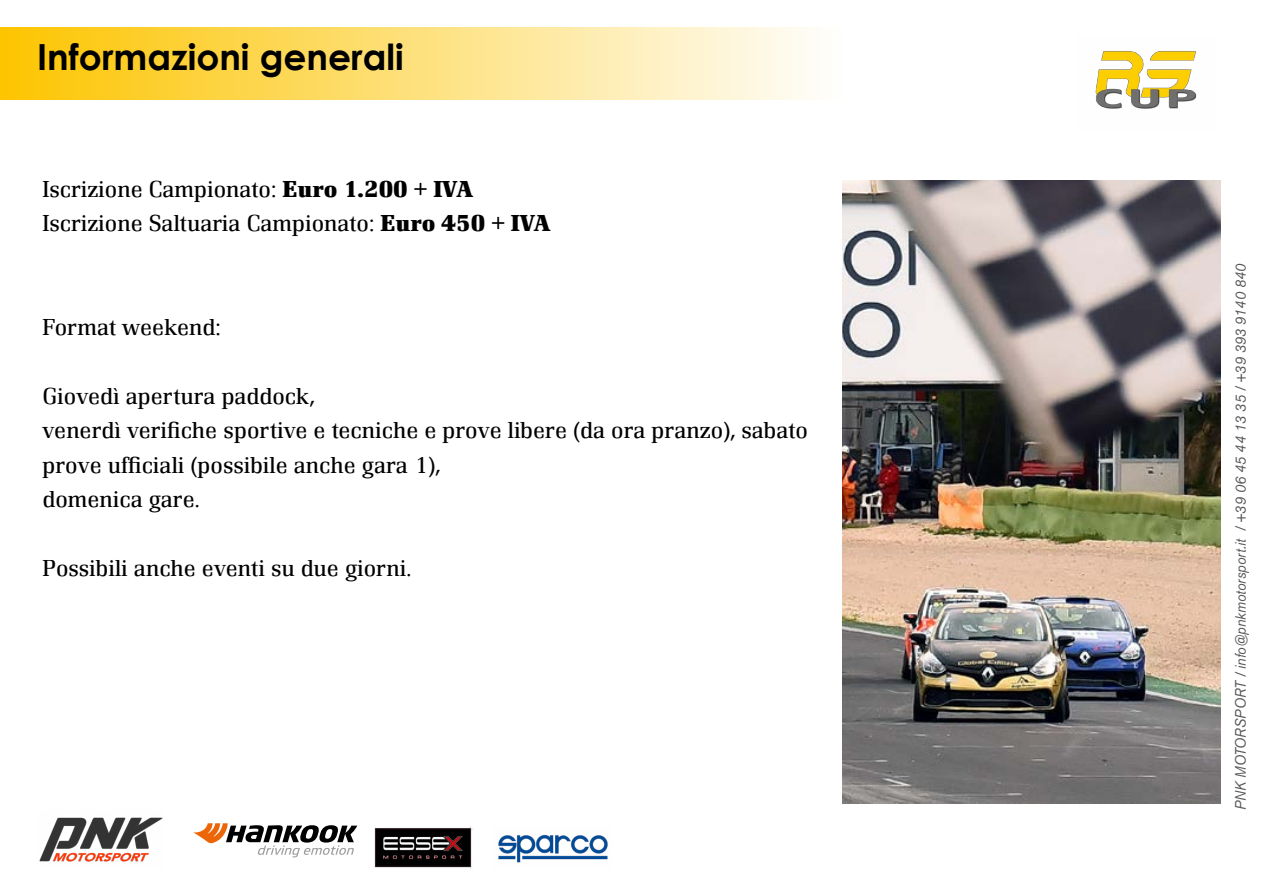
<style>
.page{position:relative;width:1263px;height:893px;background:#fff}
.page>*{position:absolute;margin:0;border:0;box-sizing:border-box;transform-origin:0 0}
.t1{font:700 36px "Century Gothic";color:#000}
.t2{font:300 24px/34.5px "Renault TOT";color:#000}
.t3{font:italic 15px "Akzidenz Grotesk BE";color:#575756;scale:.92 1}
.s1{font-weight:700}
</style>
<div class="page">
<img style="left:1095px;top:51px;width:102px;height:58px">
<div style="left:0;top:28px;width:842px;height:72px;background:linear-gradient(to right,#fdc400,#fefefd)"></div>
<img style="left:842px;top:181px;width:378px;height:623px">
<img style="left:39px;top:817px;width:124px;height:45px">
<svg style="left:193px;top:823px;width:164px;height:34px"></svg>
<img style="left:374px;top:826px;width:98px;height:42px">
<img style="left:498px;top:834px;width:110px;height:29px">
<h1 class="t1" style="left:37px;top:29px;width:368px">Informazioni generali</h1>
<p class="t2" style="left:43px;top:172px;width:509px">Iscrizione Campionato: <span class="s1">Euro 1.200 + IVA<br></span>Iscrizione Saltuaria Campionato: <span class="s1">Euro 450 + IVA</span></p>
<p class="t2" style="left:43px;top:310px;width:180px">Format weekend:</p>
<p class="t2" style="left:43px;top:379px;width:767px">Giovedì apertura paddock,<br>venerdì verifiche sportive e tecniche e prove libere (da ora pranzo), sabato prove ufficiali (possibile anche gara 1),<br>domenica gare.</p>
<p class="t2" style="left:43px;top:551px;width:370px">Possibili anche eventi su due giorni.</p>
<p class="t3" style="left:1232px;top:810px;width:596px;rotate:-90deg">PNK MOTORSPORT / info@pnkmotorsport.it / +39 06 45 44 13 35 / +39 393 9140 840</p>
</div>
